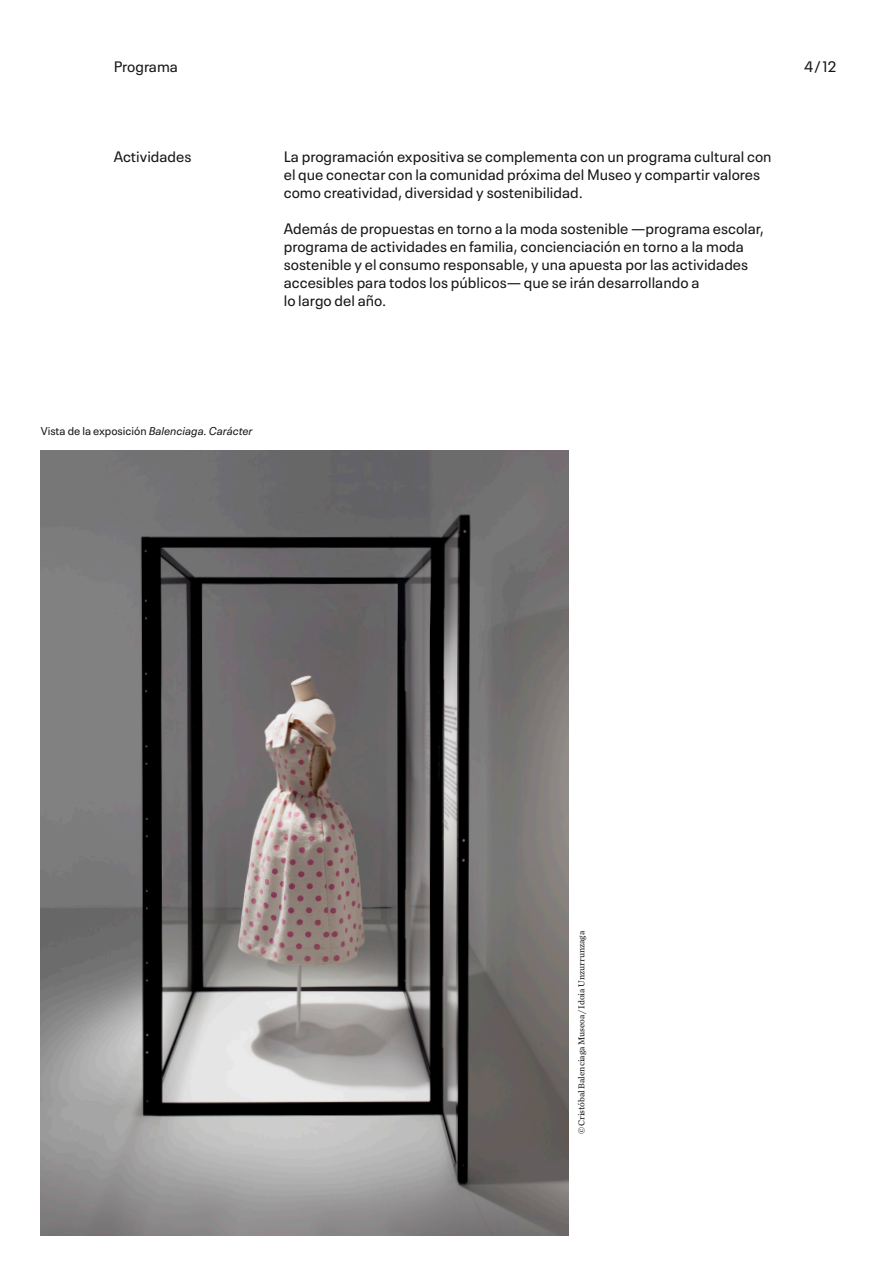
<style>
.page{position:relative;width:893px;height:1276px;background:#fff}
.page>*{position:absolute;margin:0;border:0;box-sizing:border-box;transform-origin:0 0}
.BODY_02{font:15px/18px "Neue Plak Text";color:#171715}
.SECCION_01{font:15px/18px "Neue Plak Text";color:#171715}
.BODY_2B{font:11.25px "Neue Plak Text";color:#171715}
.t1{font:9px "Chronicle Text G2";color:#171715}
.s1{color:#fff}
.s2{font-style:italic}
.s3{font-style:italic;color:#fff}
</style>
<div class="page">
<img style="left:40px;top:450px;width:528px;height:785px">
<p class="BODY_02" style="left:114px;top:56px;width:66px">Programa</p>
<p class="SECCION_01" style="left:114px;top:146px;width:79px">Actividades</p>
<p class="SECCION_01" style="left:284px;top:146px;width:489px">La <span class="s1">p</span>ro<span class="s1">g</span>ramación ex<span class="s1">p</span>ositiva se com<span class="s1">p</span>lementa con un <span class="s1">p</span>ro<span class="s1">g</span>rama cultural con el <span class="s1">q</span>ue conectar con la comunidad <span class="s1">p</span>róxima del Museo <span class="s1">y</span> com<span class="s1">p</span>artir valores como creatividad, diversidad <span class="s1">y</span> sostenibilidad.</p>
<p class="BODY_02" style="left:284px;top:218px;width:482px">Además de <span class="s1">p</span>ro<span class="s1">p</span>uestas en torno a la moda sostenible —<span class="s1">p</span>ro<span class="s1">g</span>rama escolar, <span class="s1">p</span>ro<span class="s1">g</span>rama de actividades en familia, concienciación en torno a la moda sostenible <span class="s1">y</span> el consumo res<span class="s1">p</span>onsable, <span class="s1">y</span> una a<span class="s1">p</span>uesta <span class="s1">p</span>or las actividades accesibles <span class="s1">p</span>ara todos los <span class="s1">p</span>úblicos— <span class="s1">q</span>ue se irán desarrollando a<br>lo lar<span class="s1">g</span>o del año.</p>
<p class="BODY_02" style="left:804px;top:56px;width:34px">4 /12</p>
<p class="BODY_2B" style="left:41px;top:422px;width:213px">Vista de la ex<span class="s1">p</span>osición <span class="s2">Balencia</span><span class="s3">g</span><span class="s2">a. Carácter</span></p>
<p class="t1" style="left:575px;top:1134px;width:205px;rotate:-90deg">© Cristóbal Balenciaga Museoa/Idoia Unzurrunzaga</p>
</div>
